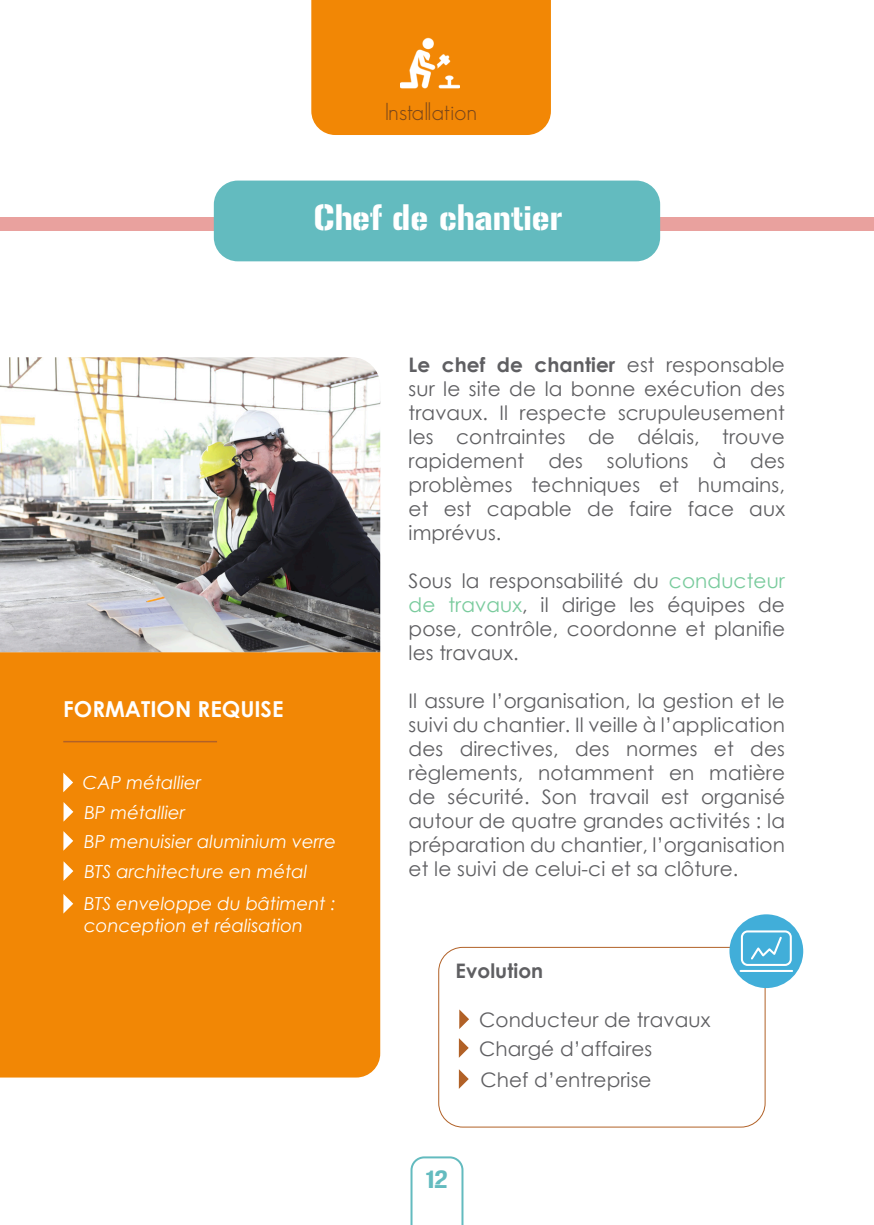
<style>
.page{position:relative;width:874px;height:1225px;background:#fff}
.page>*{position:absolute;margin:0;border:0;box-sizing:border-box;transform-origin:0 0}
.t1{font:32px "Gunplay";color:#fff}
.t2{font:300 24px "Geosans";color:#77451b}
.t3{font:700 22px "Century Gothic";color:#fff}
.t4{font:22px "Gunplay";color:#63bbbf}
.t5{font:20px/24px "Century Gothic";letter-spacing:.005em;color:#5f5f62;text-align:justify}
.t6{font:700 20px "Century Gothic";letter-spacing:.005em;color:#5f5f62}
.t7{font:italic 18px/29.6px "Century Gothic";color:#fff}
.s1{font-weight:700}
.s2{color:#7acb9d}
</style>
<div class="page">
<svg style="left:410px;top:1156px;width:54px;height:69px"></svg>
<div style="left:0;top:217px;width:873px;height:14px;background:#e9a19e"></div>
<div style="left:0;top:652px;width:380px;height:425px;background:#f28705"></div>
<div style="left:214px;top:181px;width:445px;height:80px;background:#63bbbf;border-radius:24px"></div>
<img style="left:0;top:357px;width:380px;height:295px">
<hr style="left:63px;top:741px;width:154px;height:1px;background:#b16127">
<div style="left:438px;top:947px;width:327px;height:180px;border:1px solid #b16127;border-radius:24px"></div>
<svg style="left:459px;top:1009px;width:10px;height:20px"></svg>
<svg style="left:458px;top:1038px;width:10px;height:19px"></svg>
<svg style="left:458px;top:1069px;width:10px;height:20px"></svg>
<svg style="left:63px;top:772px;width:10px;height:20px"></svg>
<svg style="left:63px;top:802px;width:10px;height:19px"></svg>
<svg style="left:63px;top:831px;width:10px;height:19px"></svg>
<svg style="left:63px;top:861px;width:10px;height:20px"></svg>
<svg style="left:63px;top:894px;width:10px;height:19px"></svg>
<div style="left:311px;top:0;width:239px;height:135px;background:#f28705"></div>
<img style="left:400px;top:33px;width:59px;height:59px">
<div style="left:729px;top:914px;width:73px;height:74px;background:#41aed9;border-radius:50%"></div>
<svg style="left:751px;top:936px;width:31px;height:24px"></svg>
<hr style="left:740px;top:970px;width:51px;height:2px;background:#fff">
<div style="left:740px;top:930px;width:51px;height:36px;border:2px solid #fff;border-radius:6px"></div>
<p class="t2" style="left:385px;top:98px;width:94px">Installation</p>
<h1 class="t1" style="left:314px;top:199px;width:250px">Chef de chantier</h1>
<p class="t3" style="left:63px;top:692px;width:221px">FORMATION REQUISE</p>
<p class="t7" style="left:83px;top:767px;width:255px">CAP métallier<br>BP métallier<br>BP menuisier aluminium verre<br>BTS architecture en métal</p>
<p class="t7" style="left:84px;top:892px;width:253px;line-height:21.6px">BTS enveloppe du bâtiment : conception et réalisation</p>
<p class="t5" style="left:408px;top:353px;width:377px"><span class="s1">Le chef de chantier</span> est responsable sur le site de la bonne exécution des travaux. Il respecte scrupuleusement les contraintes de délais, trouve rapidement des solutions à des problèmes techniques et humains, et est capable de faire face aux imprévus.</p>
<p class="t5" style="left:408px;top:569px;width:378px">Sous la responsabilité du <span class="s2">conducteur de travaux</span>, il dirige les équipes de pose, contrôle, coordonne et planifie les travaux.</p>
<p class="t5" style="left:408px;top:689px;width:378px">Il assure l’organisation, la gestion et le suivi du chantier. Il veille à l’application des directives, des normes et des règlements, notamment en matière de sécurité. Son travail est organisé autour de quatre grandes activités : la préparation du chantier, l’organisation et le suivi de celui-ci et sa clôture.</p>
<p class="t6" style="left:455px;top:956px;width:89px">Evolution</p>
<p class="t5" style="left:479px;top:1004px;width:233px;line-height:30.2px;text-align:left">Conducteur de travaux<br>Chargé d’affaires<br>Chef d’entreprise</p>
<p class="t4" style="left:426px;top:1166px;width:23px">12</p>
</div>
